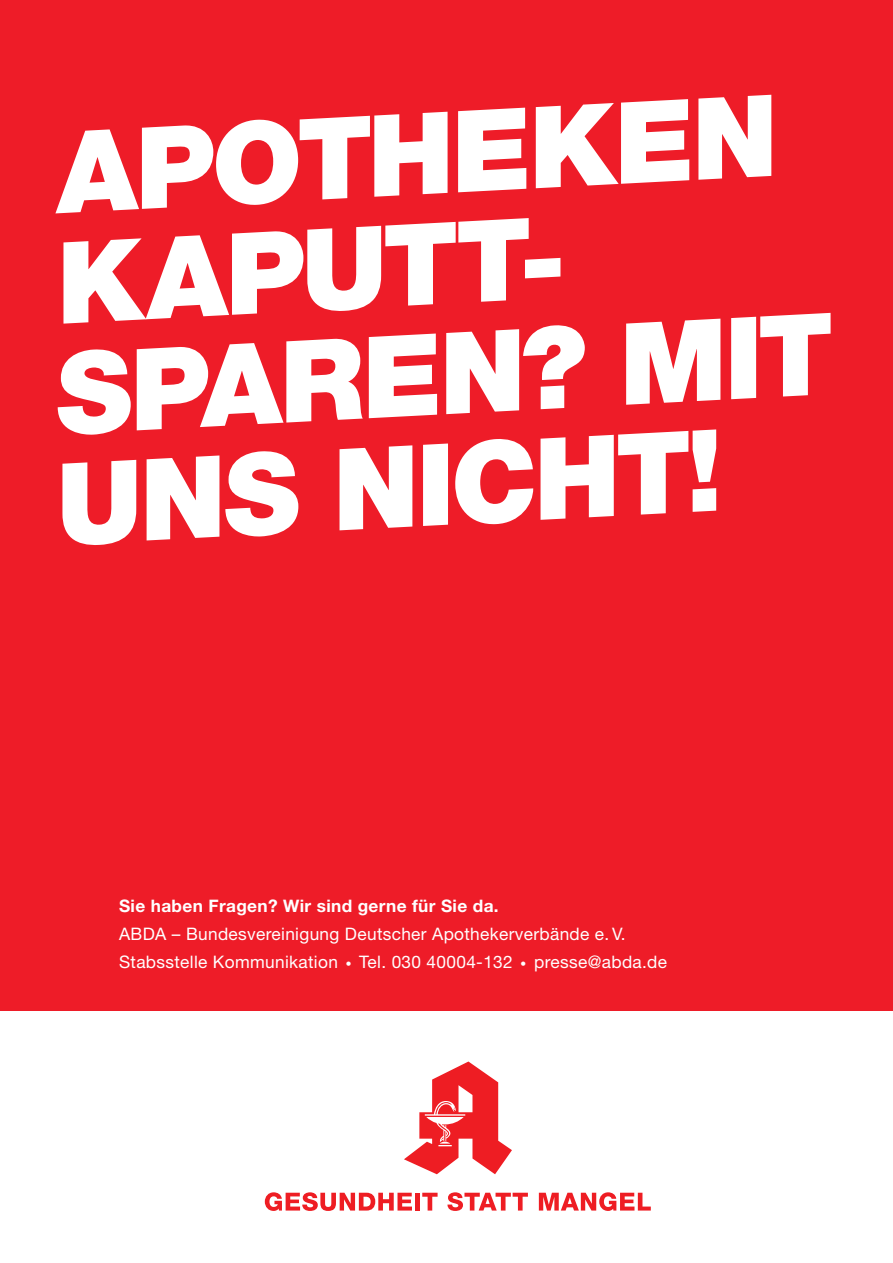
<style>
.page{position:relative;width:893px;height:1263px;background:#fff}
.page>*{position:absolute;margin:0;border:0;box-sizing:border-box;transform-origin:0 0}
.t1{font:900 113.55px/110.4px "Helvetica Neue LT Std";color:#fff}
.t2{font:17.25px/27.8px "Helvetica Neue LT Std";letter-spacing:.02em;color:#fff}
.t3{font:700 17.25px "Helvetica Neue LT Std";letter-spacing:.02em;color:#fff}
.s1{font-family:"Orator Std"}
</style>
<div class="page">
<div style="left:0;top:0;width:893px;height:1010px;background:#ee1c28"></div>
<svg style="left:404px;top:1061px;width:108px;height:113px"></svg>
<svg style="left:265px;top:1192px;width:147px;height:19px"></svg>
<div style="left:415px;top:1193px;width:5px;height:17px;background:#ee1d23"></div>
<svg style="left:422px;top:1193px;width:16px;height:17px"></svg>
<svg style="left:447px;top:1192px;width:81px;height:19px"></svg>
<svg style="left:539px;top:1192px;width:112px;height:19px"></svg>
<h1 class="t1" style="left:34px;top:118px;width:785px;rotate:-3deg">APOTHEKEN<br>KAPUTT-<br>SPAREN? MIT<br>UNS NICHT!</h1>
<p class="t3" style="left:119px;top:895px;width:381px">Sie haben Fragen? Wir sind gerne für Sie da.</p>
<p class="t2" style="left:119px;top:920px;width:550px">ABDA – Bundesvereinigung Deutscher Apothekerverbände e. V.<br>Stabsstelle Kommunikation <span class="s1">•</span> Tel. 030 40004-132 <span class="s1">•</span> presse@abda.de</p>
</div>
